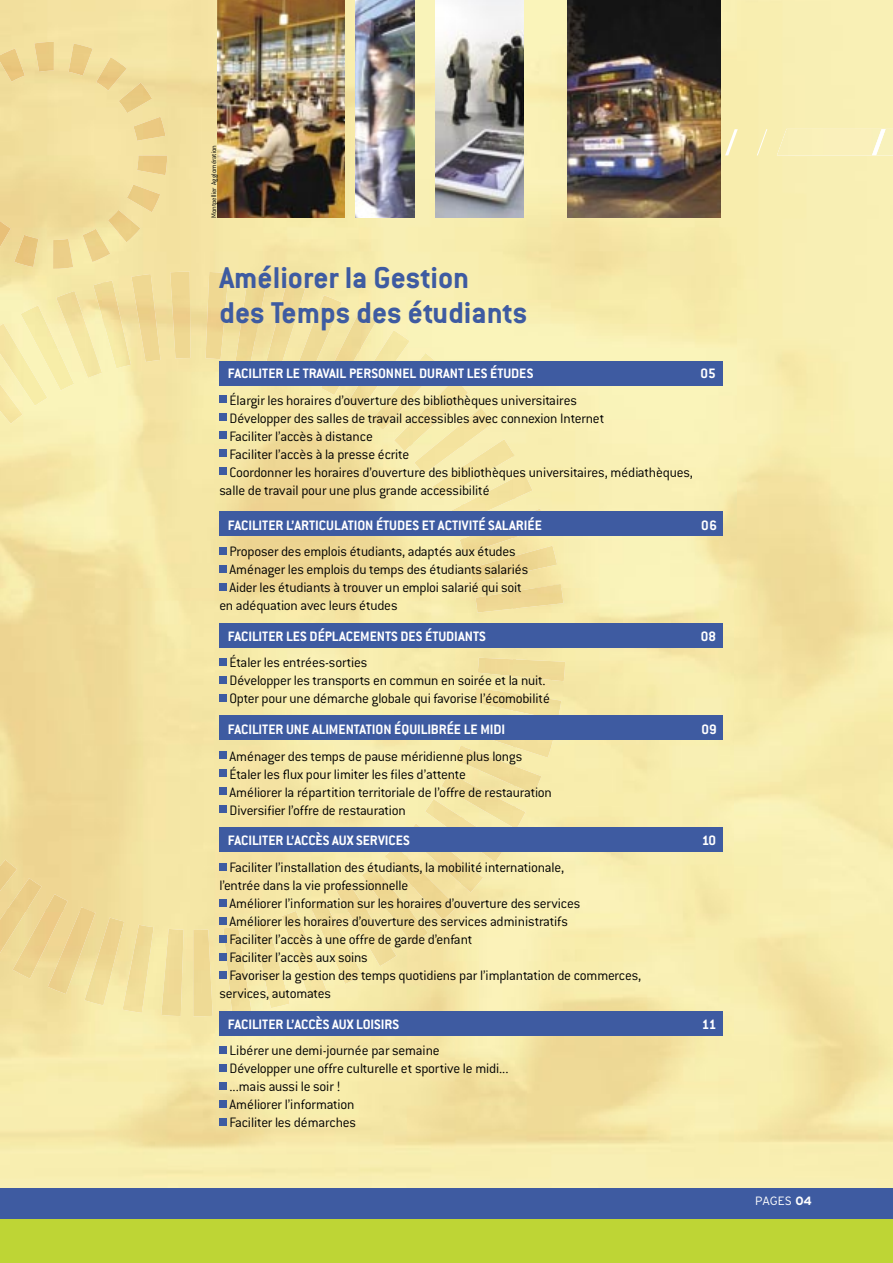
<style>
.page{position:relative;width:893px;height:1263px;background:#fff}
.page>*{position:absolute;margin:0;border:0;box-sizing:border-box;transform-origin:0 0}
.t1{font:700 33px/34.5px "Conduit ITC";color:#3e5ba1}
.t2{font:300 15px/18px "Conduit ITC";letter-spacing:-.015em;color:#000}
.t3{font:700 15px "Conduit ITC";color:#fff}
.t4{font:300 12px "Interstate";letter-spacing:-.015em;color:#fff}
.t5{font:300 7.5px "Conduit ITC";letter-spacing:-.015em;color:#000}
.s1{font-weight:700}
</style>
<div class="page">
<img style="left:0;top:587px;width:734px;height:601px">
<img style="left:0;top:0;width:736px;height:587px">
<img style="left:0;top:909px;width:412px;height:107px">
<img style="left:410px;top:696px;width:54px;height:268px">
<img style="left:0;top:856px;width:104px;height:55px">
<img style="left:308px;top:856px;width:104px;height:55px">
<img style="left:461px;top:385px;width:54px;height:526px">
<img style="left:358px;top:802px;width:54px;height:56px">
<img style="left:513px;top:430px;width:53px;height:428px">
<img style="left:410px;top:324px;width:54px;height:268px">
<img style="left:358px;top:272px;width:54px;height:213px">
<img style="left:0;top:272px;width:104px;height:161px">
<img style="left:256px;top:272px;width:105px;height:161px">
<img style="left:102px;top:272px;width:156px;height:107px">
<img style="left:0;top:42px;width:167px;height:227px">
<svg style="left:725px;top:129px;width:13px;height:26px"></svg>
<svg style="left:757px;top:129px;width:10px;height:26px"></svg>
<div style="left:777px;top:129px;width:116px;height:26px;background:#faf0bb"></div>
<svg style="left:872px;top:129px;width:14px;height:26px"></svg>
<div style="left:0;top:1206px;width:893px;height:57px;background:#bed535"></div>
<div style="left:0;top:1188px;width:893px;height:30px;background:#3e5ba1"></div>
<div style="left:220px;top:361px;width:503px;height:24px;background:#3e5ba1"></div>
<div style="left:220px;top:511px;width:503px;height:24px;background:#3e5ba1"></div>
<div style="left:220px;top:623px;width:503px;height:24px;background:#3e5ba1"></div>
<div style="left:220px;top:716px;width:503px;height:24px;background:#3e5ba1"></div>
<div style="left:220px;top:827px;width:503px;height:24px;background:#3e5ba1"></div>
<div style="left:220px;top:1011px;width:503px;height:24px;background:#3e5ba1"></div>
<div style="left:219px;top:396px;width:8px;height:7px;background:#3e5ba1"></div>
<div style="left:219px;top:414px;width:8px;height:7px;background:#3e5ba1"></div>
<div style="left:219px;top:432px;width:8px;height:7px;background:#3e5ba1"></div>
<div style="left:219px;top:450px;width:8px;height:7px;background:#3e5ba1"></div>
<div style="left:219px;top:468px;width:8px;height:7px;background:#3e5ba1"></div>
<div style="left:219px;top:547px;width:8px;height:8px;background:#3e5ba1"></div>
<div style="left:219px;top:565px;width:8px;height:8px;background:#3e5ba1"></div>
<div style="left:219px;top:583px;width:8px;height:8px;background:#3e5ba1"></div>
<div style="left:219px;top:658px;width:8px;height:8px;background:#3e5ba1"></div>
<div style="left:219px;top:676px;width:8px;height:8px;background:#3e5ba1"></div>
<div style="left:219px;top:694px;width:8px;height:8px;background:#3e5ba1"></div>
<div style="left:219px;top:752px;width:8px;height:7px;background:#3e5ba1"></div>
<div style="left:219px;top:770px;width:8px;height:7px;background:#3e5ba1"></div>
<div style="left:219px;top:788px;width:8px;height:7px;background:#3e5ba1"></div>
<div style="left:219px;top:806px;width:8px;height:7px;background:#3e5ba1"></div>
<div style="left:219px;top:863px;width:8px;height:7px;background:#3e5ba1"></div>
<div style="left:219px;top:899px;width:8px;height:7px;background:#3e5ba1"></div>
<div style="left:219px;top:917px;width:8px;height:7px;background:#3e5ba1"></div>
<div style="left:219px;top:935px;width:8px;height:7px;background:#3e5ba1"></div>
<div style="left:219px;top:953px;width:8px;height:7px;background:#3e5ba1"></div>
<div style="left:219px;top:971px;width:8px;height:7px;background:#3e5ba1"></div>
<div style="left:219px;top:1046px;width:8px;height:8px;background:#3e5ba1"></div>
<div style="left:219px;top:1064px;width:8px;height:8px;background:#3e5ba1"></div>
<div style="left:219px;top:1082px;width:8px;height:8px;background:#3e5ba1"></div>
<div style="left:219px;top:1100px;width:8px;height:8px;background:#3e5ba1"></div>
<div style="left:219px;top:1118px;width:8px;height:8px;background:#3e5ba1"></div>
<img style="left:218px;top:0;width:126px;height:218px">
<img style="left:355px;top:0;width:60px;height:218px">
<img style="left:436px;top:0;width:88px;height:218px">
<img style="left:568px;top:0;width:153px;height:218px">
<p class="t5" style="left:210px;top:218px;width:75px;rotate:-90deg">Montpellier Agglomération</p>
<h1 class="t1" style="left:219px;top:260px;width:310px">Améliorer la Gestion<br>des Temps des étudiants</h1>
<p class="t3" style="left:228px;top:365px;width:307px">FACILITER LE TRAVAIL PERSONNEL DURANT LES ÉTUDES</p>
<p class="t3" style="left:701px;top:365px;width:17px">05</p>
<p class="t2" style="left:229px;top:391px;width:349px">Élargir les horaires d’ouverture des bibliothèques universitaires</p>
<p class="t2" style="left:229px;top:409px;width:376px">Développer des salles de travail accessibles avec connexion Internet</p>
<p class="t2" style="left:229px;top:427px;width:145px">Faciliter l’accès à distance</p>
<p class="t2" style="left:229px;top:445px;width:181px">Faciliter l’accès à la presse écrite</p>
<p class="t2" style="left:229px;top:463px;width:465px">Coordonner les horaires d’ouverture des bibliothèques universitaires, médiathèques,</p>
<p class="t2" style="left:219px;top:481px;width:272px">salle de travail pour une plus grande accessibilité</p>
<p class="t3" style="left:228px;top:516px;width:315px">FACILITER L’ARTICULATION ÉTUDES ET ACTIVITÉ SALARIÉE</p>
<p class="t3" style="left:701px;top:516px;width:17px">06</p>
<p class="t2" style="left:229px;top:542px;width:288px">Proposer des emplois étudiants, adaptés aux études</p>
<p class="t2" style="left:229px;top:560px;width:300px">Aménager les emplois du temps des étudiants salariés</p>
<p class="t2" style="left:229px;top:578px;width:294px">Aider les étudiants à trouver un emploi salarié qui soit</p>
<p class="t2" style="left:219px;top:596px;width:180px">en adéquation avec leurs études</p>
<p class="t3" style="left:228px;top:627px;width:259px">FACILITER LES DÉPLACEMENTS DES ÉTUDIANTS</p>
<p class="t3" style="left:701px;top:627px;width:17px">08</p>
<p class="t2" style="left:229px;top:654px;width:322px">Étaler les entrées-sorties<br>Développer les transports en commun en soirée et la nuit.<br>Opter pour une démarche globale qui favorise l’écomobilité</p>
<p class="t3" style="left:228px;top:721px;width:279px">FACILITER UNE ALIMENTATION ÉQUILIBRÉE LE MIDI</p>
<p class="t3" style="left:702px;top:721px;width:17px">09</p>
<p class="t2" style="left:229px;top:747px;width:324px">Aménager des temps de pause méridienne plus longs Étaler les flux pour limiter les files d’attente<br>Améliorer la répartition territoriale de l’offre de restauration Diversifier l’offre de restauration</p>
<p class="t3" style="left:228px;top:832px;width:183px">FACILITER L’ACCÈS AUX SERVICES</p>
<p class="t3" style="left:702px;top:832px;width:16px">10</p>
<p class="t2" style="left:219px;top:858px;width:346px;text-indent:10px">Faciliter l’installation des étudiants, la mobilité internationale, l’entrée dans la vie professionnelle</p>
<p class="t2" style="left:229px;top:894px;width:352px">Améliorer l’information sur les horaires d’ouverture des services</p>
<p class="t2" style="left:229px;top:912px;width:340px">Améliorer les horaires d’ouverture des services administratifs</p>
<p class="t2" style="left:229px;top:930px;width:244px">Faciliter l’accès à une offre de garde d’enfant</p>
<p class="t2" style="left:229px;top:948px;width:140px">Faciliter l’accès aux soins</p>
<p class="t2" style="left:229px;top:966px;width:413px">Favoriser la gestion des temps quotidiens par l’implantation de commerces,</p>
<p class="t2" style="left:219px;top:984px;width:113px">services, automates</p>
<p class="t3" style="left:228px;top:1015px;width:173px">FACILITER L’ACCÈS AUX LOISIRS</p>
<p class="t3" style="left:702px;top:1015px;width:16px">11</p>
<p class="t2" style="left:229px;top:1041px;width:281px">Libérer une demi-journée par semaine<br>Développer une offre culturelle et sportive le midi... ...mais aussi le soir !<br>Améliorer l’information<br>Faciliter les démarches</p>
<p class="t4" style="left:755px;top:1194px;width:58px">PAGES <span class="s1">04</span></p>
</div>
